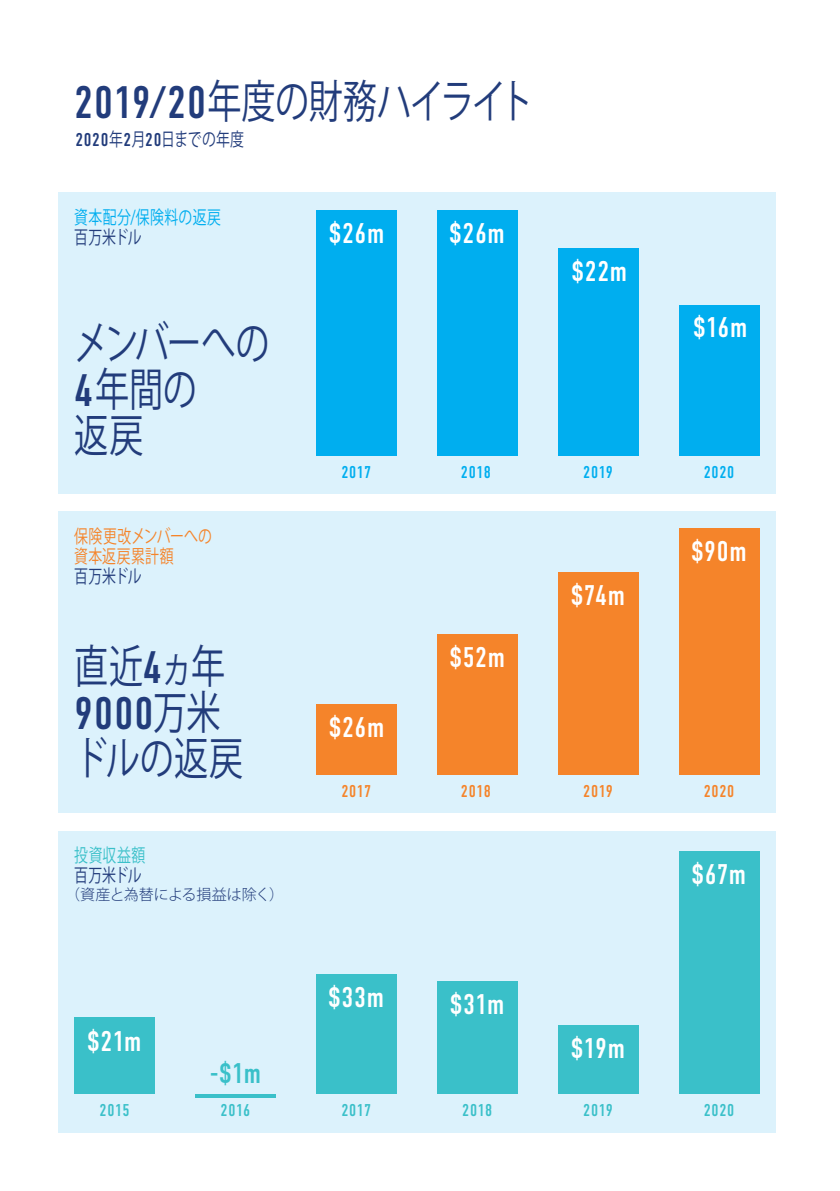
<style>
.page{position:relative;width:840px;height:1191px;background:#fff}
.page>*{position:absolute;margin:0;border:0;box-sizing:border-box;transform-origin:0 0}
.t1{font:45.4px/46px "Koz Go Std";letter-spacing:-.015em;color:#223c7b;scale:.75 1}
._09pt_Body_Copy{font:28.4px "DIN Condensed";letter-spacing:.02em;color:#fff}
._09pt_Body_Copy-2{font:28.4px "DIN Condensed";color:#3ac0c9}
._09pt_Body_Copy-3{font:18.4px/20px "Koz Go Std";letter-spacing:.015em;color:#f5842a;scale:.75 1}
._09pt_Body_Copy-4{font:18.4px/20px "Koz Go Std";letter-spacing:.025em;color:#00aeef;scale:.75 1}
.t2{font:18.4px "Koz Go Std";letter-spacing:.015em;color:#223c7b;scale:.75 1}
._09pt_Body_Copy-5{font:18.4px/20px "Koz Go Std";letter-spacing:.015em;color:#3ac0c9;scale:.75 1}
._09pt_Body_Copy-6{font:17px "DIN Condensed";letter-spacing:.035em;color:#3ac0c9}
._09pt_Body_Copy-7{font:17px "DIN Condensed";letter-spacing:.04em;color:#00aeef}
._09pt_Body_Copy-8{font:17px "DIN Condensed";letter-spacing:.04em;color:#f5842a}
._09pt_Body_Copy-9{font:300 15px "Koz Go Std";letter-spacing:-.015em;color:#223c7b}
.s1{font-family:"DIN Condensed"}
.s2{color:#223c7b}
</style>
<div class="page">
<div style="left:58px;top:512px;width:717px;height:301px;background:#dcf2fc"></div>
<div style="left:678px;top:528px;width:80px;height:246px;background:#f5842a"></div>
<div style="left:58px;top:193px;width:717px;height:301px;background:#dcf2fc"></div>
<div style="left:557px;top:248px;width:81px;height:207px;background:#00aeef"></div>
<div style="left:678px;top:305px;width:80px;height:150px;background:#00aeef"></div>
<div style="left:436px;top:210px;width:81px;height:245px;background:#00aeef"></div>
<div style="left:316px;top:210px;width:80px;height:245px;background:#00aeef"></div>
<div style="left:58px;top:831px;width:717px;height:301px;background:#dcf2fc"></div>
<div style="left:74px;top:1017px;width:81px;height:76px;background:#3ac0c9"></div>
<div style="left:316px;top:974px;width:80px;height:119px;background:#3ac0c9"></div>
<div style="left:436px;top:981px;width:81px;height:112px;background:#3ac0c9"></div>
<div style="left:557px;top:1024px;width:81px;height:69px;background:#3ac0c9"></div>
<div style="left:678px;top:851px;width:80px;height:242px;background:#3ac0c9"></div>
<svg style="left:195px;top:1094px;width:80px;height:3px"></svg>
<div style="left:557px;top:572px;width:81px;height:202px;background:#f5842a"></div>
<div style="left:436px;top:634px;width:81px;height:140px;background:#f5842a"></div>
<div style="left:316px;top:704px;width:80px;height:70px;background:#f5842a"></div>
<p class="t1" style="left:74px;top:80px;width:614px"><span class="s1">2019/20</span>年度の財務ハイライト</p>
<p class="t2" style="left:75px;top:128px;width:226px"><span class="s1">2020</span>年<span class="s1">2</span>月<span class="s1">20</span>日までの年度</p>
<p class="_09pt_Body_Copy-4" style="left:74px;top:207px;width:197px">資本配分/保険料の返戻<span class="s2">百万米ドル</span></p>
<p class="t1" style="left:74px;top:322px;width:261px">メンバーへの</p>
<p class="t1" style="left:74px;top:368px;width:165px"><span class="s1">4</span>年間の</p>
<p class="t1" style="left:74px;top:414px;width:94px">返戻</p>
<p class="_09pt_Body_Copy-3" style="left:74px;top:527px;width:185px">保険更改メンバーへの資本返戻累計額<br><span class="s2">百万米ドル</span></p>
<p class="t1" style="left:74px;top:645px;width:227px">直近<span class="s1">4</span>ヵ年<br><span class="s1">9000</span>万米ドルの返戻</p>
<p class="_09pt_Body_Copy-5" style="left:74px;top:846px;width:96px">投資収益額<span class="s2">百万米ドル</span></p>
<p class="_09pt_Body_Copy-9" style="left:65px;top:885px;width:220px">（資産と為替による損益は除く）</p>
<p class="_09pt_Body_Copy" style="left:87px;top:1025px;width:55px">$21m</p>
<p class="_09pt_Body_Copy-2" style="left:210px;top:1057px;width:53px">-$1m</p>
<p class="_09pt_Body_Copy" style="left:329px;top:217px;width:57px">$26m</p>
<p class="_09pt_Body_Copy" style="left:449px;top:217px;width:57px">$26m</p>
<p class="_09pt_Body_Copy" style="left:571px;top:255px;width:57px">$22m</p>
<p class="_09pt_Body_Copy" style="left:693px;top:311px;width:55px">$16m</p>
<p class="_09pt_Body_Copy-7" style="left:341px;top:462px;width:31px">2017</p>
<p class="_09pt_Body_Copy-7" style="left:460px;top:462px;width:31px">2018</p>
<p class="_09pt_Body_Copy-7" style="left:583px;top:462px;width:31px">2019</p>
<p class="_09pt_Body_Copy-7" style="left:703px;top:462px;width:32px">2020</p>
<p class="_09pt_Body_Copy" style="left:329px;top:711px;width:57px">$26m</p>
<p class="_09pt_Body_Copy" style="left:449px;top:641px;width:57px">$52m</p>
<p class="_09pt_Body_Copy" style="left:570px;top:579px;width:56px">$74m</p>
<p class="_09pt_Body_Copy" style="left:691px;top:535px;width:57px">$90m</p>
<p class="_09pt_Body_Copy-8" style="left:341px;top:782px;width:31px">2017</p>
<p class="_09pt_Body_Copy-8" style="left:460px;top:782px;width:31px">2018</p>
<p class="_09pt_Body_Copy-8" style="left:583px;top:782px;width:31px">2019</p>
<p class="_09pt_Body_Copy-8" style="left:703px;top:782px;width:32px">2020</p>
<p class="_09pt_Body_Copy" style="left:328px;top:981px;width:57px">$33m</p>
<p class="_09pt_Body_Copy" style="left:450px;top:988px;width:56px">$31m</p>
<p class="_09pt_Body_Copy" style="left:571px;top:1032px;width:55px">$19m</p>
<p class="_09pt_Body_Copy" style="left:691px;top:858px;width:56px">$67m</p>
<p class="_09pt_Body_Copy-6" style="left:100px;top:1100px;width:31px">2015</p>
<p class="_09pt_Body_Copy-6" style="left:341px;top:1100px;width:31px">2017</p>
<p class="_09pt_Body_Copy-6" style="left:462px;top:1100px;width:31px">2018</p>
<p class="_09pt_Body_Copy-6" style="left:583px;top:1100px;width:31px">2019</p>
<p class="_09pt_Body_Copy-6" style="left:703px;top:1100px;width:32px">2020</p>
<p class="_09pt_Body_Copy-6" style="left:220px;top:1100px;width:31px">2016</p>
</div>
